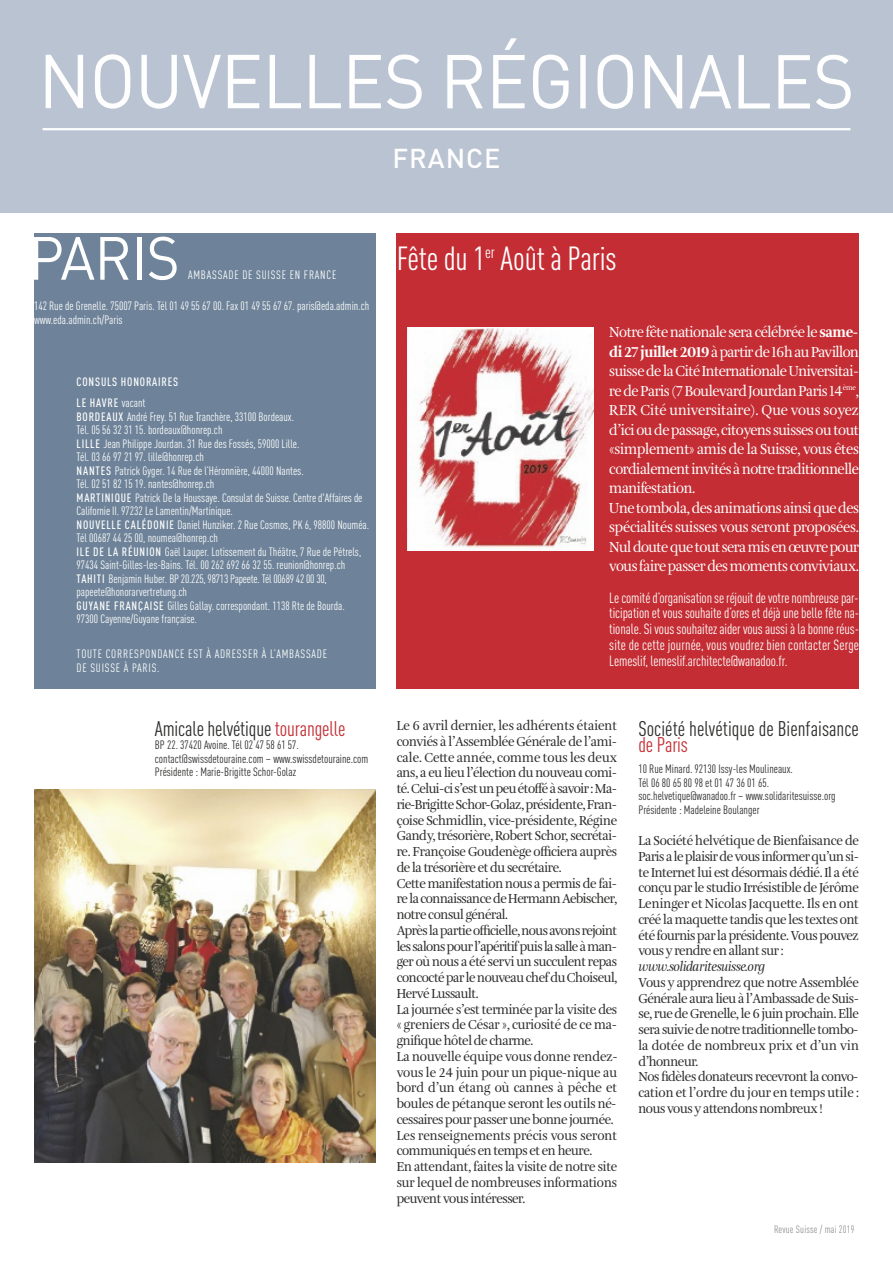
<style>
.page{position:relative;width:893px;height:1263px;background:#fff}
.page>*{position:absolute;margin:0;border:0;box-sizing:border-box;transform-origin:0 0}
.t1{font:75px "DINOT";letter-spacing:-.015em;color:#fefefe;scale:.95 1}
.t2{font:60px "DINOT";letter-spacing:-.015em;color:#fefefe;scale:.95 1}
.t3{font:condensed 33px "DINOT";letter-spacing:-.005em;color:#fefefe}
.t4{font:500 27px "DINOT";letter-spacing:.035em;color:#fefefe}
.t5{font:condensed 21px "DINOT";color:#2c2c2b}
.t6{font:condensed 21px "DINOT";letter-spacing:-.005em;color:#c42d34}
.t7{font:15px/19.5px "Amalia Pro";letter-spacing:-.03em;color:#fefefe;scale:.95 1}
.t8{font:condensed 14.7px/15.8px "DINOT";letter-spacing:-.005em;color:#fefefe;text-align:justify}
.t9{font:13.5px/15.8px "Amalia Pro";letter-spacing:-.03em;color:#2c2c2b;scale:.95 1}
.t10{font:italic 13.5px "Amalia Pro";letter-spacing:-.03em;color:#2c2c2b;scale:.95 1}
.t11{font:condensed 12px/13.5px "DINOT";color:#fefefe}
.t12{font:condensed 12px/13.5px "DINOT";color:#2c2c2b}
.t13{font:condensed 12px/13.5px "DINOT";letter-spacing:.065em;color:#fefefe}
.t14{font:500 condensed 12px/21.3px "DINOT";letter-spacing:.065em;color:#fefefe}
.t15{font:condensed 10.5px "DINOT";letter-spacing:.02em;color:#919291}
.s1{font-weight:400}
.s2{font-weight:500}
.s3{color:#c42d34}
.s4{font-weight:900}
</style>
<div class="page">
<div style="left:34px;top:234px;width:341px;height:455px;background:#6e8399"></div>
<div style="left:0;top:0;width:893px;height:213px;background:#bac3d1"></div>
<hr style="left:43px;top:128px;width:807px;height:2px;background:#fefefe">
<div style="left:397px;top:234px;width:462px;height:455px;background:#c42d34"></div>
<img style="left:407px;top:328px;width:186px;height:223px">
<img style="left:34px;top:789px;width:342px;height:373px">
<h1 class="t1" style="left:38px;top:55px;width:861px">NOUVELLES RÉGIONALES</h1>
<h3 class="t4" style="left:392px;top:149px;width:110px">FRANCE</h3>
<h2 class="t2" style="left:28px;top:237px;width:161px">PARIS</h2>
<p class="t11" style="left:34px;top:300px;width:337px">142 Rue de Grenelle. 75007 Paris. Tél 01 49 55 67 00. Fax 01 49 55 67 67. paris@eda.admin.ch www.eda.admin.ch/Paris</p>
<p class="t13" style="left:188px;top:270px;width:150px">AMBASSADE DE SUISSE EN FRANCE</p>
<p class="t14" style="left:77px;top:372px;width:103px">CONSULS HONORAIRES<br>LE HAVRE <span class="s1">vacant</span></p>
<p class="t11" style="left:77px;top:411px;width:294px"><span class="s2">BORDEAUX</span> André Frey. 51 Rue Tranchère, 33100 Bordeaux.<br>Tél. 05 56 32 31 15. bordeaux@honrep.ch<br><span class="s2">LILLE</span> Jean Philippe Jourdan. 31 Rue des Fossés, 59000 Lille.<br>Tél. 03 66 97 21 97. lille@honrep.ch<br><span class="s2">NANTES</span> Patrick Gyger. 14 Rue de l’Héronnière, 44000 Nantes.<br>Tél. 02 51 82 15 19. nantes@honrep.ch<br><span class="s2">MARTINIQUE</span> Patrick De la Houssaye. Consulat de Suisse. Centre d'Affaires de Californie II. 97232 Le Lamentin/Martinique.<br><span class="s2">NOUVELLE CALÉDONIE</span> Daniel Hunziker. 2 Rue Cosmos, PK 6, 98800 Nouméa.<br>Tél 00687 44 25 00, noumea@honrep.ch<br><span class="s2">ILE DE LA RÉUNION</span> Gaël Lauper. Lotissement du Théâtre, 7 Rue de Pétrels, 97434 Saint-Gilles-les-Bains. Tél. 00 262 692 66 32 55. reunion@honrep.ch <span class="s2">TAHITI</span> Benjamin Huber. BP 20.225, 98713 Papeete. Tél 00689 42 00 30, papeete@honorarvertretung.ch<br><span class="s2">GUYANE FRANÇAISE</span> Gilles Gallay. correspondant. 1138 Rte de Bourda.<br>97300 Cayenne/Guyane française.</p>
<p class="t13" style="left:77px;top:648px;width:252px">TOUTE CORRESPONDANCE EST À ADRESSER À L’AMBASSADE<br>DE SUISSE À PARIS.</p>
<h3 class="t5" style="left:155px;top:721px;width:192px">Amicale helvétique <span class="s3">tourangelle</span></h3>
<p class="t12" style="left:155px;top:740px;width:215px">BP 22. 37420 Avoine. Tél 02 47 58 61 57. contact@swissdetouraine.com – www.swissdetouraine.com<br>Présidente : Marie-Brigitte Schor-Golaz</p>
<h3 class="t3" style="left:397px;top:247px;width:221px">Fête du 1<sup>er</sup> Août à Paris</h3>
<p class="t7" style="left:609px;top:323px;width:264px">Notre fête nationale sera célébrée le <span class="s4">same&shy;di27juillet2019</span>àpartirde16hauPavillon suissedelaCitéInternationaleUniversitai&shy;redeParis (7BoulevardJourdanParis 14<sup>ème</sup>, RER Cité universitaire). Que vous soyez d’icioudepassage, citoyens suissesoutout «simplement» amis de la Suisse, vous êtes cordialementinvitésànotretraditionnelle manifestation.<br>Unetombola,desanimationsainsiquedes spécialités suisses vous seront proposées.<br>Nuldoutequetout seramisenœuvrepour vous fairepasserdesmoments conviviaux.</p>
<p class="t8" style="left:609px;top:591px;width:251px">Le comité d’organisation se réjouit de votre nombreuse par&shy;ticipation et vous souhaite d’ores et déjà une belle fête na&shy;tionale. Si vous souhaitez aider vous aussi à la bonne réus&shy;site de cette journée, vous voudrez bien contacter Serge Lemeslif, lemeslif.architecte@wanadoo.fr.</p>
<p class="t9" style="left:397px;top:718px;width:234px">Le 6 avril dernier, les adhérents étaient conviés à l’Assemblée Générale de l’ami&shy;cale. Cette année, comme tous les deux ans, a eu lieu l’élection du nouveau comi&shy;té.Celui-ci s’estunpeuétofféàsavoir :Ma&shy;rie-BrigitteSchor-Golaz,présidente,Fran&shy;çoise Schmidlin, vice-présidente, Régine Gandy, trésorière, Robert Schor, secrétai&shy;re. Françoise Goudenège officiera auprès de la trésorière et du secrétaire.<br>Cette manifestation nous a permis de fai&shy;relaconnaissancedeHermannAebischer, notre consul général.<br>Après lapartieofficielle,nousavons rejoint les salonspour l’apéritifpuis lasalleàman&shy;ger où nous a été servi un succulent repas concoctépar lenouveauchefduChoiseul, Hervé Lussault.<br>La journée s’est terminée par la visite des « greniers de César », curiosité de ce ma&shy;gnifique hôtel de charme.<br>La nouvelle équipe vous donne rendez&shy;vous le 24 juin pour un pique-nique au bord d’un étang où cannes à pêche et boules de pétanque seront les outils né&shy;cessaires pour passer une bonne journée.<br>Les renseignements précis vous seront communiqués en temps et en heure.<br>En attendant, faites la visite de notre site sur lequel de nombreuses informations peuvent vous intéresser.</p>
<h3 class="t5" style="left:638px;top:721px;width:222px">Société helvétique de Bienfaisance</h3>
<h3 class="t6" style="left:638px;top:737px;width:51px">de Paris</h3>
<p class="t12" style="left:638px;top:763px;width:199px">10 Rue Minard. 92130 Issy-les Moulineaux.<br>Tél 06 80 65 80 98 et 01 47 36 01 65. soc.helvetique@wanadoo.fr – www.solidaritesuisse.org Présidente : Madeleine Boulanger</p>
<p class="t9" style="left:638px;top:833px;width:234px;text-align:justify">La Société helvétique de Bienfaisance de Parisaleplaisirdevous informerqu’unsi&shy;te Internet lui est désormais dédié. Il a été conçu par le studio Irrésistible de Jérôme Leninger et Nicolas Jacquette. Ils en ont créé la maquette tandis que les textes ont été fournis par la présidente. Vous pouvez vous y rendre en allant sur :</p>
<p class="t10" style="left:638px;top:961px;width:135px">www.solidaritesuisse.org</p>
<p class="t9" style="left:638px;top:975px;width:234px">Vous y apprendrez que notre Assemblée Générale aura lieu à l’Ambassade de Suis&shy;se, rue de Grenelle, le 6 juin prochain. Elle serasuiviedenotretraditionnelletombo&shy;la dotée de nombreux prix et d’un vin d’honneur.<br>Nos fidèles donateurs recevront la convo&shy;cation et l’ordre du jour en temps utile : nous vous y attendons nombreux !</p>
<p class="t15" style="left:774px;top:1225px;width:82px">Revue Suisse / mai 2019</p>
</div>
